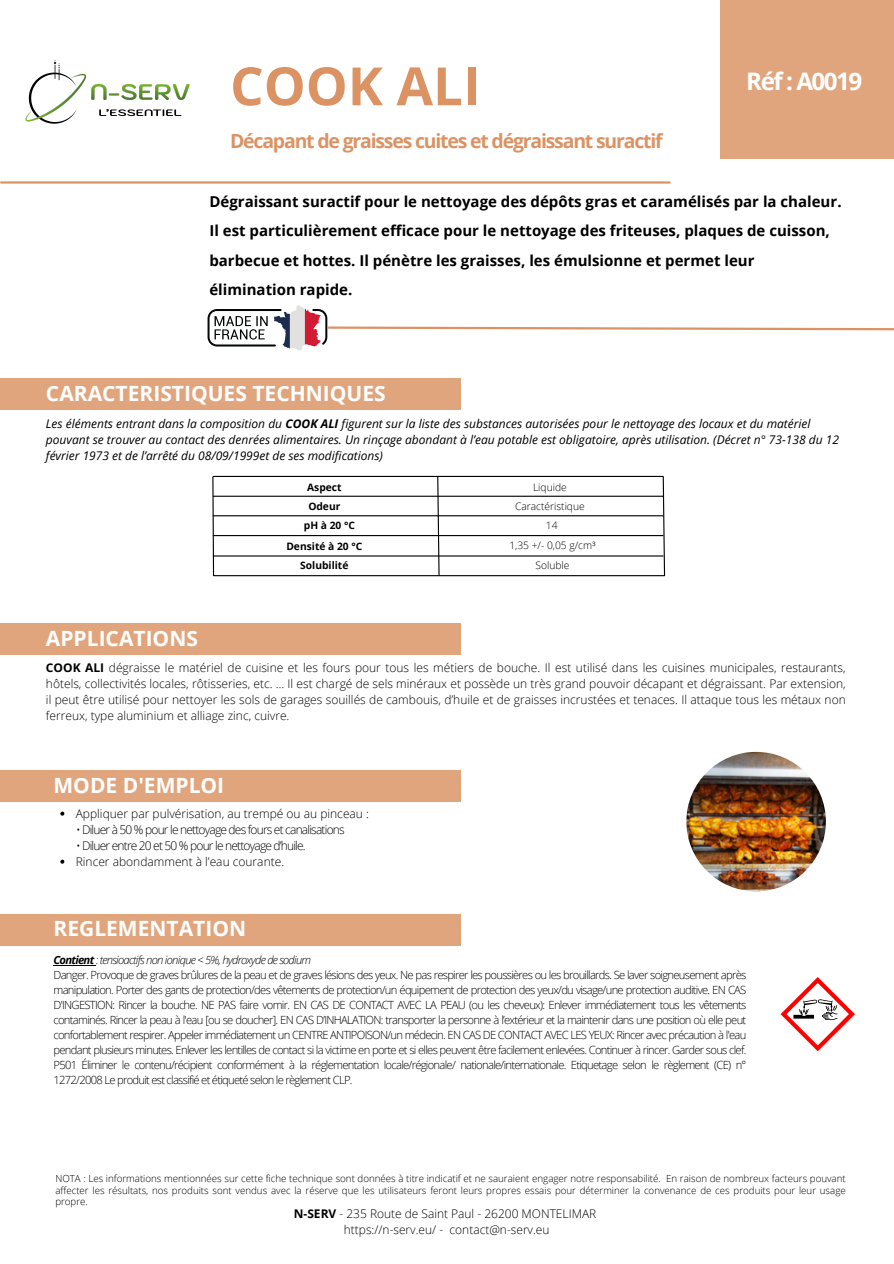
<style>
.page{position:relative;width:894px;height:1264px;background:#fff}
.page>*{position:absolute;margin:0;border:0;box-sizing:border-box;transform-origin:0 0}
.t1{font:700 52.8px "Open Sans";color:#db9364}
.t2{font:700 24.15px "Open Sans";letter-spacing:-.06em;color:#fff}
.t3{font:700 21px "Open Sans";color:#fff}
.t4{font:700 19.5px "Open Sans";letter-spacing:-.06em;color:#db9364}
.t5{font:700 15px/29.2px "Open Sans";color:#000}
.t6{font:300 12px/16px "Open Sans";color:#000;text-align:justify}
.t7{font:italic 12px/16px "Open Sans";color:#000}
.t8{font:300 12px "Open Sans";letter-spacing:-.065em;color:#000}
.t9{font:300 12px "Open Sans";color:#030304}
.t10{font:300 11.25px/15px "Open Sans";letter-spacing:-.065em;color:#000;text-align:justify}
.t11{font:italic 300 11.25px "Open Sans";letter-spacing:-.065em;color:#000}
.t12{font:300 10.2px "Open Sans";color:#000}
.t13{font:700 10.2px "Open Sans";color:#000}
.t14{font:300 9.75px/11.4px "Open Sans";color:#000;text-align:justify}
.s1{font-weight:700}
</style>
<div class="page">
<hr style="left:1px;top:181px;width:668px;height:3px;background:#db9364">
<svg style="left:207px;top:305px;width:686px;height:45px"></svg>
<div style="left:0;top:623px;width:461px;height:32px;background:#e1a57e"></div>
<div style="left:0;top:770px;width:461px;height:32px;background:#e1a57e"></div>
<div style="left:0;top:378px;width:461px;height:32px;background:#e1a57e"></div>
<svg style="left:60px;top:811px;width:4px;height:4px"></svg>
<svg style="left:60px;top:859px;width:4px;height:4px"></svg>
<div style="left:0;top:913px;width:461px;height:32px;background:#e1a57e"></div>
<svg style="left:780px;top:977px;width:74px;height:74px"></svg>
<svg style="left:212px;top:476px;width:2px;height:101px"></svg>
<svg style="left:662px;top:476px;width:3px;height:101px"></svg>
<hr style="left:213px;top:555px;width:450px;height:1px;background:#000">
<hr style="left:213px;top:515px;width:450px;height:1px;background:#000">
<hr style="left:213px;top:535px;width:450px;height:1px;background:#000">
<hr style="left:213px;top:476px;width:450px;height:1px;background:#000">
<hr style="left:213px;top:495px;width:450px;height:2px;background:#000">
<svg style="left:436px;top:475px;width:4px;height:100px"></svg>
<hr style="left:214px;top:575px;width:449px;height:1px;background:#000">
<img style="left:25px;top:60px;width:165px;height:64px">
<div style="left:720px;top:0;width:173px;height:158px;background:#e1a57e"></div>
<img style="left:686px;top:751px;width:139px;height:140px;border-radius:50%">
<hr style="left:53px;top:964px;width:43px;height:1px;background:#000">
<p class="t1" style="left:230px;top:49px;width:252px">COOK ALI</p>
<p class="t4" style="left:230px;top:127px;width:434px">Décapant de graisses cuites et dégraissant suractif</p>
<p class="t2" style="left:746px;top:64px;width:118px">Réf : A0019</p>
<p class="t5" style="left:209px;top:186px;width:633px">Dégraissant suractif pour le nettoyage des dépôts gras et caramélisés par la chaleur.<br>Il est particulièrement efficace pour le nettoyage des friteuses, plaques de cuisson, barbecue et hottes. Il pénètre les graisses, les émulsionne et permet leur élimination rapide.</p>
<p class="t3" style="left:46px;top:378px;width:341px">CARACTERISTIQUES TECHNIQUES</p>
<p class="t7" style="left:46px;top:415px;width:794px">Les éléments entrant dans la composition du <span class="s1">COOK ALI</span> figurent sur la liste des substances autorisées pour le nettoyage des locaux et du matériel pouvant se trouver au contact des denrées alimentaires. Un rinçage abondant à l’eau potable est obligatoire, après utilisation. (Décret n° 73-138 du 12 février 1973 et de l’arrêté du 08/09/1999et de ses modifications)</p>
<p class="t13" style="left:307px;top:480px;width:36px">Aspect</p>
<p class="t13" style="left:308px;top:499px;width:34px">Odeur</p>
<p class="t13" style="left:304px;top:518px;width:53px">pH à 20 °C</p>
<p class="t13" style="left:286px;top:539px;width:77px">Densité à 20 °C</p>
<p class="t12" style="left:533px;top:480px;width:35px">Liquide</p>
<p class="t12" style="left:515px;top:499px;width:71px">Caractéristique</p>
<p class="t12" style="left:545px;top:518px;width:13px">14</p>
<p class="t12" style="left:509px;top:538px;width:88px">1,35 +/- 0,05 g/cm³</p>
<p class="t13" style="left:300px;top:558px;width:50px">Solubilité</p>
<p class="t12" style="left:535px;top:558px;width:35px">Soluble</p>
<p class="t3" style="left:46px;top:623px;width:153px">APPLICATIONS</p>
<p class="t6" style="left:46px;top:659px;width:801px"><span class="s1">COOK ALI</span> dégraisse le matériel de cuisine et les fours pour tous les métiers de bouche. Il est utilisé dans les cuisines municipales, restaurants, hôtels, collectivités locales, rôtisseries, etc. … Il est chargé de sels minéraux et possède un très grand pouvoir décapant et dégraissant. Par extension, il peut être utilisé pour nettoyer les sols de garages souillés de cambouis, d’huile et de graisses incrustées et tenaces. Il attaque tous les métaux non ferreux, type aluminium et alliage zinc, cuivre.</p>
<p class="t3" style="left:53px;top:770px;width:172px">MODE D'EMPLOI</p>
<p class="t6" style="left:76px;top:805px;width:294px">Appliquer par pulvérisation, au trempé ou au pinceau :</p>
<p class="t6" style="left:76px;top:853px;width:210px">Rincer abondamment à l’eau courante.</p>
<p class="t8" style="left:76px;top:820px;width:270px">• Diluer à 50 % pour le nettoyage des fours et canalisations</p>
<p class="t8" style="left:76px;top:836px;width:231px">• Diluer entre 20 et 50 % pour le nettoyage d’huile.</p>
<p class="t3" style="left:53px;top:914px;width:194px">REGLEMENTATION</p>
<p class="t11" style="left:53px;top:951px;width:259px"><span class="s1">Contient</span> : tensioactifs non ionique &lt; 5%, hydroxyde de sodium</p>
<p class="t10" style="left:53px;top:966px;width:694px">Danger. Provoque de graves brûlures de la peau et de graves lésions des yeux. Ne pas respirer les poussières ou les brouillards. Se laver soigneusement après manipulation. Porter des gants de protection/des vêtements de protection/un équipement de protection des yeux/du visage/une protection auditive. EN CAS D'INGESTION: Rincer la bouche. NE PAS faire vomir. EN CAS DE CONTACT AVEC LA PEAU (ou les cheveux): Enlever immédiatement tous les vêtements contaminés. Rincer la peau à l'eau [ou se doucher]. EN CAS D’INHALATION: transporter la personne à l’extérieur et la maintenir dans une position où elle peut confortablement respirer. Appeler immédiatement un CENTRE ANTIPOISON/un médecin. EN CAS DE CONTACT AVEC LES YEUX: Rincer avec précaution à l'eau pendant plusieurs minutes. Enlever les lentilles de contact si la victime en porte et si elles peuvent être facilement enlevées. Continuer à rincer. Garder sous clef.<br>P501 Éliminer le contenu/récipient conformément à la réglementation locale/régionale/ nationale/internationale. Etiquetage selon le règlement (CE) n° 1272/2008 Le produit est classifié et étiqueté selon le règlement CLP.</p>
<p class="t14" style="left:55px;top:1172px;width:791px">NOTA : Les informations mentionnées sur cette fiche technique sont données à titre indicatif et ne sauraient engager notre responsabilité. En raison de nombreux facteurs pouvant affecter les résultats, nos produits sont vendus avec la réserve que les utilisateurs feront leurs propres essais pour déterminer la convenance de ces produits pour leur usage propre.</p>
<p class="t9" style="left:294px;top:1205px;width:304px"><span class="s1">N-SERV</span> - 235 Route de Saint Paul - 26200 MONTELIMAR</p>
<p class="t9" style="left:344px;top:1221px;width:207px">https://n-serv.eu/ - contact@n-serv.eu</p>
</div>
